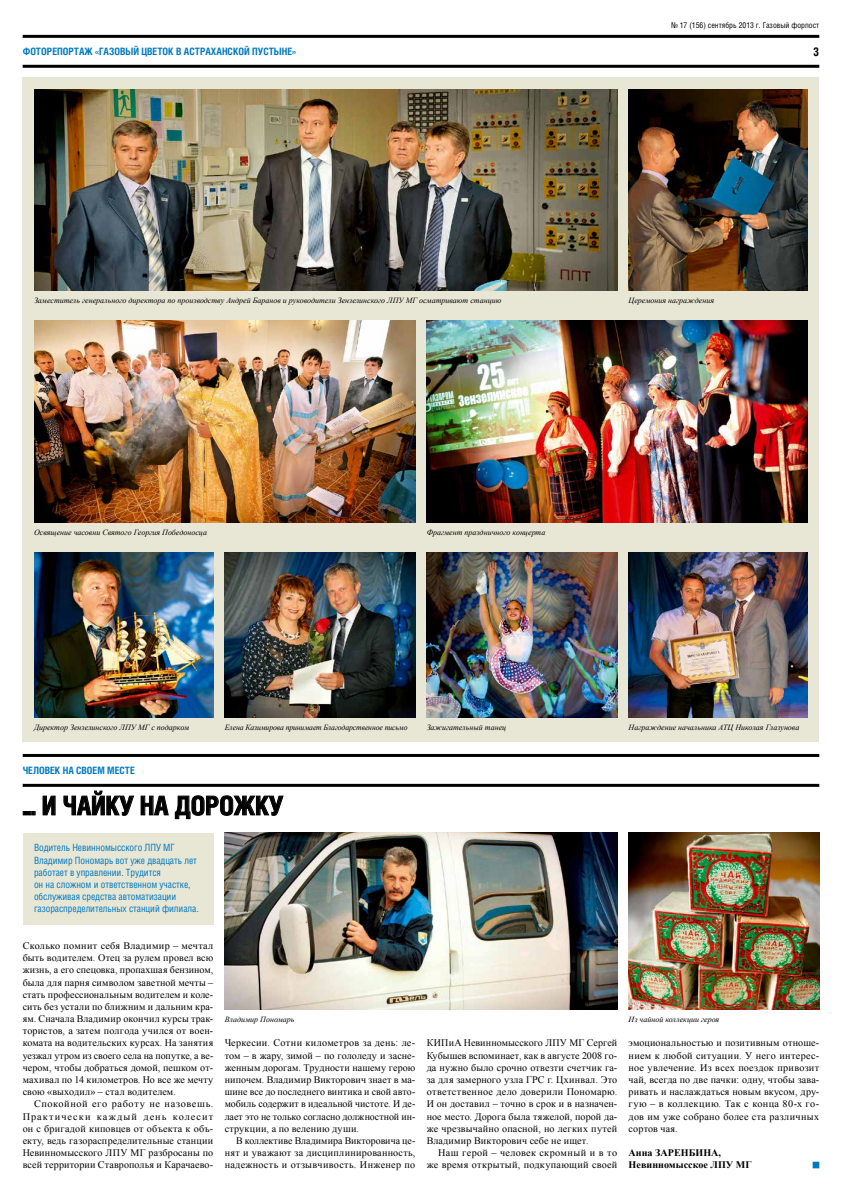
<style>
.page{position:relative;width:842px;height:1191px;background:#fff}
.page>*{position:absolute;margin:0;border:0;box-sizing:border-box;transform-origin:0 0}
.t1{font:700 26px "Helios Cond";color:#000}
.t2{font:700 12px "Helios Cond";color:#000}
.t3{font:700 10.1px "Helios Cond";color:#0079c1}
.t4{font:10px/12.2px "Times New Roman";letter-spacing:.02em;color:#000;text-align:justify}
.t5{font:10px/12.2px "Helios Cond";letter-spacing:-.005em;color:#0079c1}
.t6{font:700 10px/12.2px "Times New Roman";color:#000}
.t7{font:italic 8px "Times New Roman";color:#000}
.t8{font:8px "Helios Cond";color:#000}
</style>
<div class="page">
<hr style="left:23px;top:35px;width:796px;height:3px;background:#000">
<hr style="left:23px;top:65px;width:796px;height:3px;background:#000">
<hr style="left:23px;top:754px;width:796px;height:3px;background:#000">
<hr style="left:23px;top:784px;width:796px;height:3px;background:#000">
<div style="left:23px;top:77px;width:796px;height:664px;background:#e8e6d4"></div>
<img style="left:34px;top:552px;width:179px;height:165px">
<img style="left:629px;top:552px;width:179px;height:165px">
<img style="left:225px;top:552px;width:190px;height:165px">
<img style="left:629px;top:89px;width:179px;height:202px">
<img style="left:427px;top:552px;width:190px;height:165px">
<img style="left:34px;top:89px;width:583px;height:202px">
<img style="left:427px;top:321px;width:381px;height:201px">
<img style="left:34px;top:321px;width:381px;height:201px">
<div style="left:813px;top:1161px;width:6px;height:7px;background:#0079c1"></div>
<svg style="left:23px;top:811px;width:12px;height:4px"></svg>
<svg style="left:43px;top:796px;width:12px;height:19px"></svg>
<svg style="left:64px;top:791px;width:70px;height:24px"></svg>
<svg style="left:141px;top:796px;width:27px;height:19px"></svg>
<svg style="left:175px;top:795px;width:108px;height:24px"></svg>
<div style="left:23px;top:832px;width:190px;height:92px;background:#e8e6d4"></div>
<img style="left:225px;top:832px;width:392px;height:178px">
<img style="left:629px;top:832px;width:190px;height:178px">
<p class="t8" style="left:671px;top:21px;width:150px">№ 17 (156) сентябрь 2013 г. Газовый форпост</p>
<p class="t3" style="left:23px;top:45px;width:131px">Фоторепортаж «Газовый цвето</p>
<p class="t3" style="left:168px;top:45px;width:129px">к в астраханской пустыне»</p>
<p class="t2" style="left:813px;top:45px;width:8px">3</p>
<p class="t7" style="left:34px;top:295px;width:469px">Заместитель генерального директора по производству Андрей Баранов и руководители Зензелинского ЛПУ МГ осматривают станцию</p>
<p class="t7" style="left:629px;top:295px;width:87px">Церемония награждения</p>
<p class="t7" style="left:34px;top:526px;width:174px">Освящение часовни Святого Георгия Победоносца</p>
<p class="t7" style="left:427px;top:526px;width:120px">Фрагмент праздничного концерта</p>
<p class="t7" style="left:34px;top:721px;width:157px">Директор Зензелинского ЛПУ МГ с подарком</p>
<p class="t7" style="left:225px;top:721px;width:184px">Елена Казимирова принимает Благодарственное письмо</p>
<p class="t7" style="left:427px;top:721px;width:81px">Зажигательный танец</p>
<p class="t7" style="left:629px;top:721px;width:172px">Награждение начальника АТЦ Николая Глазунова</p>
<p class="t3" style="left:23px;top:764px;width:114px">ЧЕЛОВЕК НА СВОЕМ МЕСТЕ</p>
<h1 class="t1" style="left:23px;top:790px;width:229px">... И ЧАЙКУ НА ДОРОЖКУ</h1>
<p class="t5" style="left:34px;top:841px;width:166px">Водитель Невинномысского ЛПУ МГ Владимир Пономарь вот уже двадцать лет работает в управлении. Трудится<br>он на сложном и ответственном участке, обслуживая средства автоматизации газораспределительных станций филиала.</p>
<p class="t4" style="left:23px;top:939px;width:192px">Сколько помнит себя Владимир – мечтал быть водителем. Отец за рулем провел всю жизнь, а его спецовка, пропахшая бензином, была для парня символом заветной мечты – стать профессиональным водителем и коле&shy;сить без устали по ближним и дальним кра&shy;ям. Сначала Владимир окончил курсы трак&shy;тористов, а затем полгода учился от воен&shy;комата на водительских курсах. На занятия уезжал утром из своего села на попутке, а ве&shy;чером, чтобы добраться домой, пешком от&shy;махивал по 14 километров. Но все же мечту свою «выходил» – стал водителем.</p>
<p class="t4" style="left:23px;top:1097px;width:192px;text-indent:11px">Спокойной его работу не назовешь.<br>Практически каждый день колесит он с бригадой киповцев от объекта к объ&shy;екту, ведь газораспределительные станции Невинномысского ЛПУ МГ разбросаны по всей территории Ставрополья и Карачаево-</p>
<p class="t7" style="left:225px;top:1014px;width:71px">Владимир Пономарь</p>
<p class="t7" style="left:629px;top:1014px;width:92px">Из чайной коллекции героя</p>
<p class="t4" style="left:225px;top:1036px;width:192px">Черкесии. Сотни километров за день: ле&shy;том – в жару, зимой – по гололеду и засне&shy;женным дорогам. Трудности нашему герою нипочем. Владимир Викторович знает в ма&shy;шине все до последнего винтика и свой авто&shy;мобиль содержит в идеальной чистоте. И де&shy;лает это не только согласно должностной ин&shy;струкции, а по велению души.</p>
<p class="t4" style="left:225px;top:1134px;width:192px;text-indent:11px">В коллективе Владимира Викторовича це&shy;нят и уважают за дисциплинированность, надежность и отзывчивость. Инженер по</p>
<p class="t4" style="left:427px;top:1036px;width:192px">КИПиА Невинномысского ЛПУ МГ Сергей Кубышев вспоминает, как в августе 2008 го&shy;да нужно было срочно отвезти счетчик га&shy;за для замерного узла ГРС г. Цхинвал. Это ответственное дело доверили Пономарю.<br>И он доставил – точно в срок и в назначен&shy;ное место. Дорога была тяжелой, порой да&shy;же чрезвычайно опасной, но легких путей Владимир Викторович себе не ищет.</p>
<p class="t4" style="left:427px;top:1146px;width:192px;text-align:right">Наш герой – человек скромный и в то же время открытый, подкупающий своей</p>
<p class="t4" style="left:629px;top:1036px;width:192px">эмоциональностью и позитивным отноше&shy;нием к любой ситуации. У него интерес&shy;ное увлечение. Из всех поездок привозит чай, всегда по две пачки: одну, чтобы зава&shy;ривать и наслаждаться новым вкусом, дру&shy;гую – в коллекцию. Так с конца 80-х го&shy;дов им уже собрано более ста различных сортов чая.</p>
<p class="t6" style="left:629px;top:1146px;width:125px">Анна ЗАРЕНБИНА,<br>Невинномысское ЛПУ МГ</p>
</div>
